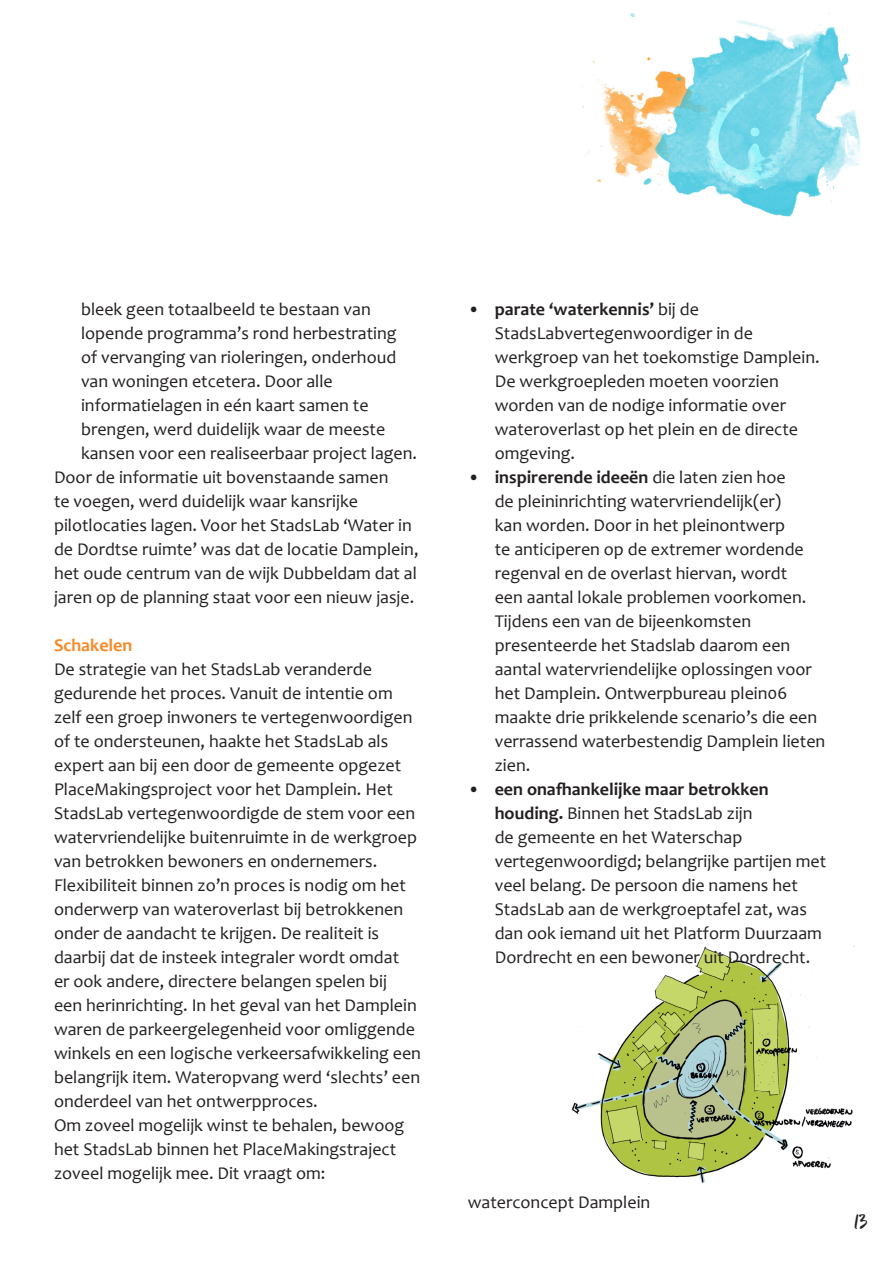
<style>
.page{position:relative;width:893px;height:1263px;background:#fff}
.page>*{position:absolute;margin:0;border:0;box-sizing:border-box;transform-origin:0 0}
.t1{font:18px/24px "Candara";color:#231f20}
.t2{font:700 18px "Candara";color:#f68927}
.t3{font:300 18px "Ignitethe";color:#231f20}
.s1{font-weight:700}
</style>
<div class="page">
<img style="left:581px;top:14px;width:279px;height:203px">
<img style="left:571px;top:933px;width:284px;height:251px">
<p class="t1" style="left:81px;top:297px;width:338px">bleek geen totaalbeeld te bestaan van lopende programma’s rond herbestrating of vervanging van rioleringen, onderhoud van woningen etcetera. Door alle informatielagen in eén kaart samen te brengen, werd duidelijk waar de meeste kansen voor een realiseerbaar project lagen.</p>
<p class="t1" style="left:54px;top:465px;width:366px">Door de informatie uit bovenstaande samen<br>te voegen, werd duidelijk waar kansrijke pilotlocaties lagen. Voor het StadsLab ‘Water in de Dordtse ruimte’ was dat de locatie Damplein, het oude centrum van de wijk Dubbeldam dat al jaren op de planning staat voor een nieuw jasje.</p>
<p class="t2" style="left:54px;top:634px;width:80px">Schakelen</p>
<p class="t1" style="left:54px;top:657px;width:365px">De strategie van het StadsLab veranderde gedurende het proces. Vanuit de intentie om zelf een groep inwoners te vertegenwoordigen of te ondersteunen, haakte het StadsLab als expert aan bij een door de gemeente opgezet PlaceMakingsproject voor het Damplein. Het StadsLab vertegenwoordigde de stem voor een watervriendelijke buitenruimte in de werkgroep van betrokken bewoners en ondernemers.</p>
<p class="t1" style="left:54px;top:873px;width:369px">Flexibiliteit binnen zo’n proces is nodig om het onderwerp van wateroverlast bij betrokkenen onder de aandacht te krijgen. De realiteit is daarbij dat de insteek integraler wordt omdat<br>er ook andere, directere belangen spelen bij<br>een herinrichting. In het geval van het Damplein waren de parkeergelegenheid voor omliggende winkels en een logische verkeersafwikkeling een belangrijk item. Wateropvang werd ‘slechts’ een onderdeel van het ontwerpproces.</p>
<p class="t1" style="left:54px;top:1113px;width:352px">Om zoveel mogelijk winst te behalen, bewoog het StadsLab binnen het PlaceMakingstraject zoveel mogelijk mee. Dit vraagt om:</p>
<p class="t1" style="left:495px;top:297px;width:326px;text-indent:-27px"><span class="s1">• parate ‘waterkennis’</span> bij de<br>StadsLabvertegenwoordiger in de werkgroep van het toekomstige Damplein.<br>De werkgroepleden moeten voorzien worden van de nodige informatie over wateroverlast op het plein en de directe omgeving.</p>
<p class="t1" style="left:495px;top:465px;width:332px;text-indent:-27px"><span class="s1">• inspirerende ideeën</span> die laten zien hoe<br>de pleininrichting watervriendelijk(er)<br>kan worden. Door in het pleinontwerp<br>te anticiperen op de extremer wordende regenval en de overlast hiervan, wordt<br>een aantal lokale problemen voorkomen.<br>Tijdens een van de bijeenkomsten presenteerde het Stadslab daarom een aantal watervriendelijke oplossingen voor het Damplein. Ontwerpbureau plein06 maakte drie prikkelende scenario’s die een verrassend waterbestendig Damplein lieten zien.</p>
<p class="t1" style="left:495px;top:777px;width:333px;text-indent:-27px"><span class="s1">• een onafhankelijke maar betrokken houding.</span> Binnen het StadsLab zijn<br>de gemeente en het Waterschap vertegenwoordigd; belangrijke partijen met veel belang. De persoon die namens het StadsLab aan de werkgroeptafel zat, was dan ook iemand uit het Platform Duurzaam Dordrecht en een bewoner uit Dordrecht.</p>
<p class="t1" style="left:468px;top:1189px;width:184px">waterconcept Damplein</p>
<p class="t3" style="left:854px;top:1212px;width:15px">13</p>
</div>
